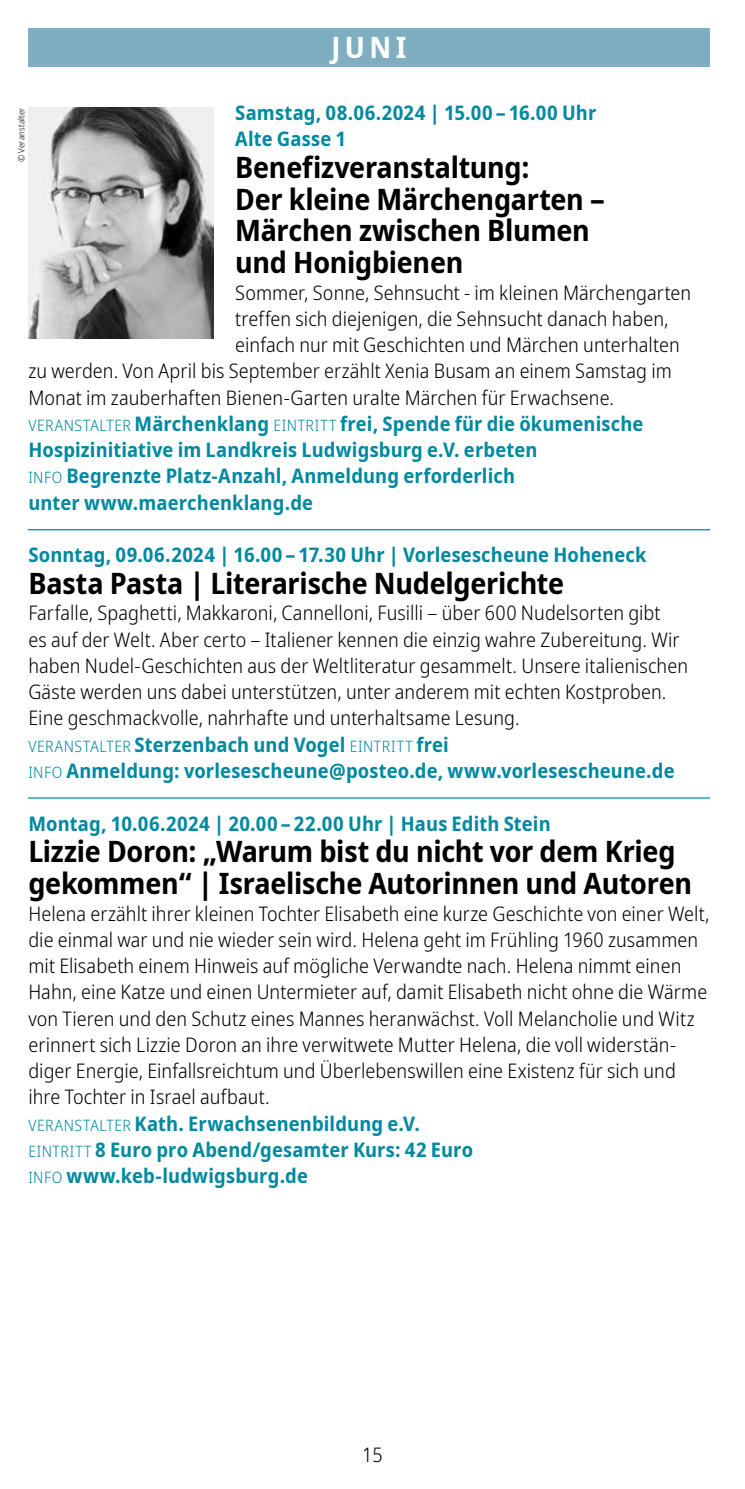
<style>
.page{position:relative;width:745px;height:1489px;background:#fff}
.page>*{position:absolute;margin:0;border:0;box-sizing:border-box;transform-origin:0 0}
.t1{font:700 semi-condensed 29.5px/31.8px "Noto Sans";letter-spacing:-.01em;color:#000}
.t2{font:700 semi-condensed 29.5px "Noto Sans";color:#fff}
.t3{font:300 semi-condensed 20px/26.2px "Noto Sans";letter-spacing:.005em;color:#000}
.t4{font:700 semi-condensed 20px/26.2px "Noto Sans";letter-spacing:.005em;color:#0089a0}
.t5{font:300 semi-condensed 8.75px "Noto Sans";letter-spacing:.015em;color:#000}
.s1{font-weight:300;font-size:15.5px}
.s2{font-size:15.5px;color:#0089a0}
.s3{font-weight:700;color:#0089a0}
</style>
<div class="page">
<div style="left:28px;top:28px;width:681px;height:39px;background:#7eaebf"></div>
<hr style="left:28px;top:529px;width:681px;height:1px;background:#0089a0">
<hr style="left:28px;top:797px;width:681px;height:1px;background:#0089a0">
<img style="left:28px;top:107px;width:186px;height:231px">
<h1 class="t2" style="left:331px;top:27px;width:77px">JUNI</h1>
<p class="t4" style="left:235px;top:99px;width:362px">Samstag, 08.06.2024 | 15.00 – 16.00 Uhr<br>Alte Gasse 1</p>
<h1 class="t1" style="left:235px;top:152px;width:371px">Benefizveranstaltung:<br>Der kleine Märchengarten –<br>Märchen zwischen Blumen und Honigbienen</h1>
<p class="t3" style="left:235px;top:280px;width:457px">Sommer, Sonne, Sehnsucht - im kleinen Märchengarten</p>
<p class="t3" style="left:235px;top:306px;width:434px">treffen sich diejenigen, die Sehnsucht danach haben,</p>
<p class="t3" style="left:235px;top:332px;width:446px">einfach nur mit Geschichten und Märchen unterhalten</p>
<p class="t3" style="left:28px;top:358px;width:644px">zu werden. Von April bis September erzählt Xenia Busam an einem Samstag im</p>
<p class="t3" style="left:28px;top:385px;width:587px">Monat im zauberhaften Bienen-Garten uralte Märchen für Erwachsene.</p>
<p class="t4" style="left:28px;top:411px;width:616px"><span class="s1">VERANSTALTER</span> Märchenklang <span class="s1">EINTRITT</span> frei, Spende für die ökumenische</p>
<p class="t4" style="left:28px;top:437px;width:510px">Hospizinitiative im Landkreis Ludwigsburg e.V. erbeten</p>
<p class="t4" style="left:28px;top:463px;width:488px"><span class="s1">INFO</span> Begrenzte Platz-Anzahl, Anmeldung erforderlich</p>
<p class="t4" style="left:28px;top:489px;width:286px">unter www.maerchenklang.de</p>
<p class="t4" style="left:28px;top:542px;width:619px">Sonntag, 09.06.2024 | 16.00 – 17.30 Uhr | Vorlesescheune Hoheneck</p>
<h1 class="t1" style="left:28px;top:568px;width:537px">Basta Pasta | Literarische Nudelgerichte</h1>
<p class="t3" style="left:28px;top:600px;width:661px">Farfalle, Spaghetti, Makkaroni, Cannelloni, Fusilli – über 600 Nudelsorten gibt<br>es auf der Welt. Aber certo – Italiener kennen die einzig wahre Zubereitung. Wir haben Nudel-Geschichten aus der Weltliteratur gesammelt. Unsere italienischen Gäste werden uns dabei unterstützen, unter anderem mit echten Kostproben.<br>Eine geschmackvolle, nahrhafte und unterhaltsame Lesung.<br><span class="s2">VERANSTALTER</span> <span class="s3">Sterzenbach und Vogel</span> <span class="s2">EINTRITT</span> <span class="s3">frei<br></span><span class="s2">INFO</span> <span class="s3">Anmeldung: vorlesescheune@posteo.de, www.vorlesescheune.de</span></p>
<p class="t4" style="left:28px;top:810px;width:523px">Montag, 10.06.2024 | 20.00 – 22.00 Uhr | Haus Edith Stein</p>
<h1 class="t1" style="left:28px;top:836px;width:664px">Lizzie Doron: „Warum bist du nicht vor dem Krieg gekommen“ | Israelische Autorinnen und Autoren</h1>
<p class="t3" style="left:28px;top:900px;width:682px">Helena erzählt ihrer kleinen Tochter Elisabeth eine kurze Geschichte von einer Welt, die einmal war und nie wieder sein wird. Helena geht im Frühling 1960 zusammen mit Elisabeth einem Hinweis auf mögliche Verwandte nach. Helena nimmt einen Hahn, eine Katze und einen Untermieter auf, damit Elisabeth nicht ohne die Wärme von Tieren und den Schutz eines Mannes heranwächst. Voll Melancholie und Witz erinnert sich Lizzie Doron an ihre verwitwete Mutter Helena, die voll widerstän&shy;diger Energie, Einfallsreichtum und Überlebenswillen eine Existenz für sich und ihre Tochter in Israel aufbaut.<br><span class="s2">VERANSTALTER</span> <span class="s3">Kath. Erwachsenenbildung e.V.<br></span><span class="s2">EINTRITT</span> <span class="s3">8 Euro pro Abend/gesamter Kurs: 42 Euro<br></span><span class="s2">INFO</span> <span class="s3">www.keb-ludwigsburg.de</span></p>
<p class="t5" style="left:15px;top:162px;width:55px;rotate:-90deg">© Veranstalter</p>
<p class="t3" style="left:362px;top:1441px;width:22px">15</p>
</div>
